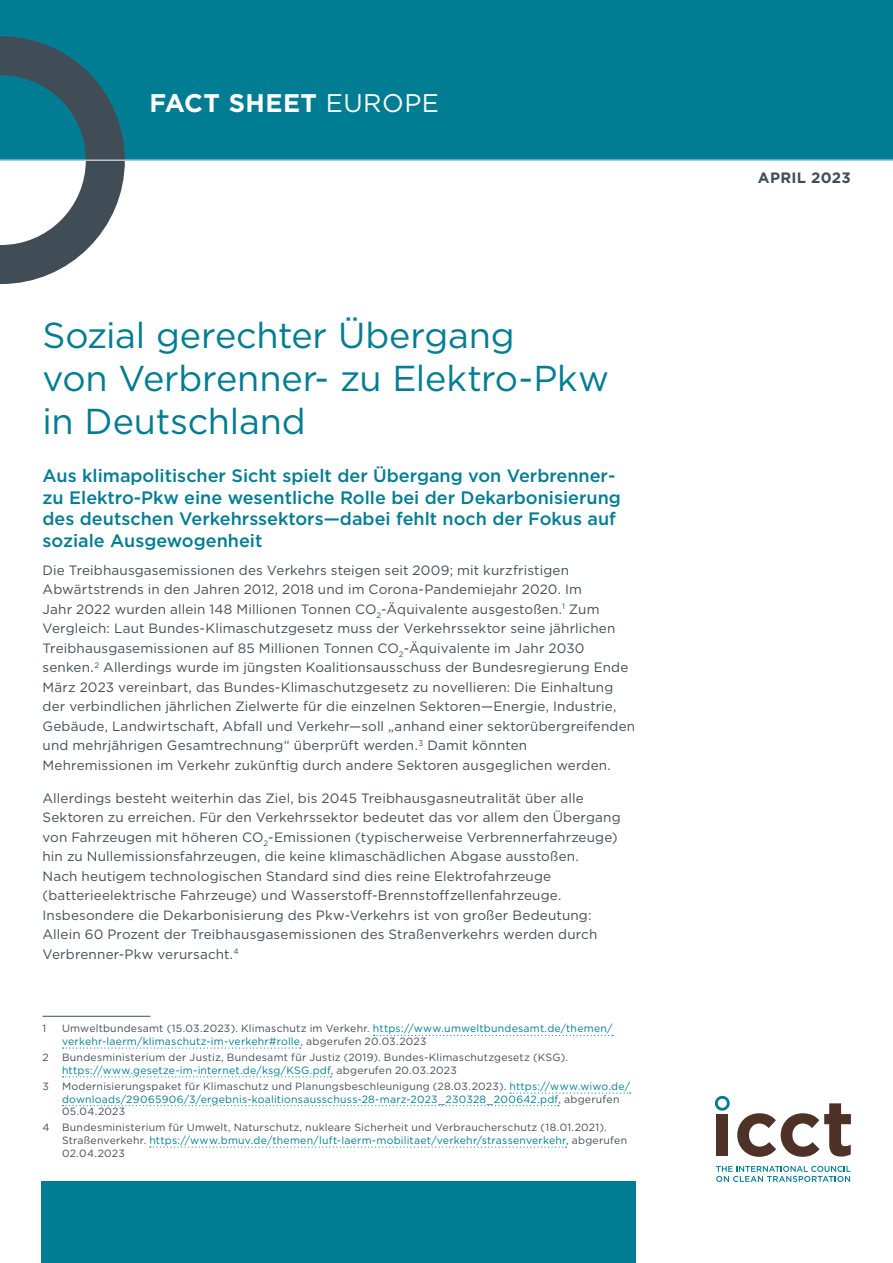
<style>
.page{position:relative;width:893px;height:1263px;background:#fff}
.page>*{position:absolute;margin:0;border:0;box-sizing:border-box;transform-origin:0 0}
.t1{font:36px/43.2px "Gotham";letter-spacing:-.005em;color:#007d93}
.t2{font:700 25.5px "Gotham";letter-spacing:.02em;color:#fff}
.t3{font:500 18px/21.6px "Gotham";color:#007d93}
.t4{font:700 15px "Gotham";letter-spacing:.02em;color:#414d56}
.t5{font:13.5px/19.5px "Gotham";letter-spacing:.01em;color:#414d56}
.t6{font:10.5px/12.6px "Gotham";letter-spacing:.02em;color:#414d56}
.t7{font:10.5px/12.6px "Gotham";letter-spacing:.02em;color:#007d93}
.s1{font-weight:400}
.s2{color:#414d56}
.s3{color:#007d93}
</style>
<div class="page">
<hr style="left:43px;top:1016px;width:108px;height:1px;background:#414d56">
<svg style="left:374px;top:1035px;width:239px;height:1px"></svg>
<svg style="left:63px;top:1047px;width:238px;height:1px"></svg>
<svg style="left:63px;top:1076px;width:268px;height:1px"></svg>
<svg style="left:510px;top:1092px;width:121px;height:1px"></svg>
<svg style="left:63px;top:1105px;width:496px;height:1px"></svg>
<svg style="left:150px;top:1146px;width:416px;height:1px"></svg>
<div style="left:0;top:0;width:893px;height:160px;background:#007d93"></div>
<svg style="left:0;top:36px;width:125px;height:248px"></svg>
<hr style="left:0;top:160px;width:893px;height:1px;background:#fff">
<svg style="left:716px;top:1166px;width:135px;height:16px"></svg>
<div style="left:716px;top:1114px;width:12px;height:42px;background:#4e3228"></div>
<svg style="left:737px;top:1103px;width:114px;height:54px"></svg>
<svg style="left:715px;top:1096px;width:15px;height:15px"></svg>
<div style="left:41px;top:1182px;width:594px;height:81px;background:#007d93"></div>
<h2 class="t2" style="left:149px;top:86px;width:291px">FACT SHEET <span class="s1">EUROPE</span></h2>
<h1 class="t1" style="left:43px;top:313px;width:568px">Sozial gerechter Übergang<br>von Verbrenner- zu Elektro-Pkw in Deutschland</h1>
<h3 class="t3" style="left:43px;top:465px;width:580px">Aus klimapolitischer Sicht spielt der Übergang von Verbrenner&shy;zu Elektro-Pkw eine wesentliche Rolle bei der Dekarbonisierung des deutschen Verkehrssektors—dabei fehlt noch der Fokus auf soziale Ausgewogenheit</h3>
<p class="t5" style="left:43px;top:560px;width:594px">Die Treibhausgasemissionen des Verkehrs steigen seit 2009; mit kurzfristigen Abwärtstrends in den Jahren 2012, 2018 und im Corona-Pandemiejahr 2020. Im<br>Jahr 2022 wurden allein 148 Millionen Tonnen CO<sub>2</sub>-Äquivalente ausgestoßen.<sup>1</sup> Zum Vergleich: Laut Bundes-Klimaschutzgesetz muss der Verkehrssektor seine jährlichen Treibhausgasemissionen auf 85 Millionen Tonnen CO<sub>2</sub>-Äquivalente im Jahr 2030 senken.<sup>2</sup> Allerdings wurde im jüngsten Koalitionsausschuss der Bundesregierung Ende März 2023 vereinbart, das Bundes-Klimaschutzgesetz zu novellieren: Die Einhaltung der verbindlichen jährlichen Zielwerte für die einzelnen Sektoren—Energie, Industrie, Gebäude, Landwirtschaft, Abfall und Verkehr—soll „anhand einer sektorübergreifenden und mehrjährigen Gesamtrechnung“ überprüft werden.<sup>3</sup> Damit könnten Mehremissionen im Verkehr zukünftig durch andere Sektoren ausgeglichen werden.</p>
<p class="t5" style="left:43px;top:788px;width:580px">Allerdings besteht weiterhin das Ziel, bis 2045 Treibhausgasneutralität über alle Sektoren zu erreichen. Für den Verkehrssektor bedeutet das vor allem den Übergang von Fahrzeugen mit höheren CO<sub>2</sub>-Emissionen (typischerweise Verbrennerfahrzeuge) hin zu Nullemissionsfahrzeugen, die keine klimaschädlichen Abgase ausstoßen.<br>Nach heutigem technologischen Standard sind dies reine Elektrofahrzeuge (batterieelektrische Fahrzeuge) und Wasserstoff-Brennstoffzellenfahrzeuge.<br>Insbesondere die Dekarbonisierung des Pkw-Verkehrs ist von großer Bedeutung:<br>Allein 60 Prozent der Treibhausgasemissionen des Straßenverkehrs werden durch Verbrenner-Pkw verursacht.<sup>4</sup></p>
<p class="t6" style="left:43px;top:1022px;width:5px">1</p>
<p class="t7" style="left:62px;top:1022px;width:552px"><span class="s2">Umweltbundesamt (15.03.2023). Klimaschutz im Verkehr.</span> https://www.umweltbundesamt.de/themen/ verkehr-laerm/klimaschutz-im-verkehr#rolle<span class="s2">, abgerufen 20.03.2023</span></p>
<p class="t6" style="left:43px;top:1051px;width:8px">2</p>
<p class="t6" style="left:62px;top:1051px;width:507px">Bundesministerium der Justiz, Bundesamt für Justiz (2019). Bundes-Klimaschutzgesetz (KSG). <span class="s3">https://www.gesetze-im-internet.de/ksg/KSG.pdf</span>, abgerufen 20.03.2023</p>
<p class="t7" style="left:62px;top:1080px;width:570px;text-indent:-19px"><span class="s2">3 Modernisierungspaket für Klimaschutz und Planungsbeschleunigung (28.03.2023).</span> https://www.wiwo.de/ downloads/29065906/3/ergebnis-koalitionsausschuss-28-marz-2023_230328_200642.pdf<span class="s2">, abgerufen<br>05.04.2023</span></p>
<p class="t6" style="left:62px;top:1121px;width:567px;text-indent:-19px">4 Bundesministerium für Umwelt, Naturschutz, nukleare Sicherheit und Verbraucherschutz (18.01.2021).<br>Straßenverkehr. <span class="s3">https://www.bmuv.de/themen/luft-laerm-mobilitaet/verkehr/strassenverkehr</span>, abgerufen<br>02.04.2023</p>
<p class="t4" style="left:758px;top:168px;width:95px">APRIL 2023</p>
</div>
